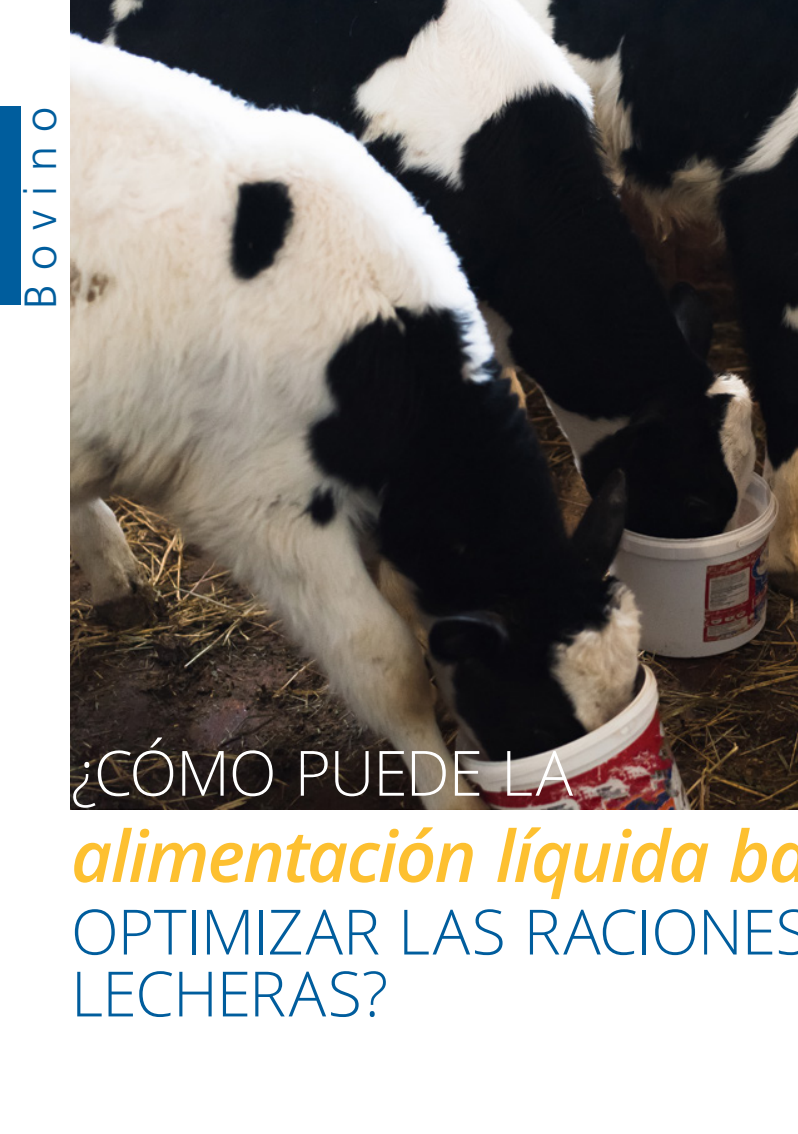
<style>
.page{position:relative;width:798px;height:1134px;background:#fff}
.page>*{position:absolute;margin:0;border:0;box-sizing:border-box;transform-origin:0 0}
.t1{font:italic 600 71.25px "Open Sans";letter-spacing:-.025em;color:#fdc030}
.t2{font:300 62.5px/61.9px "Open Sans";letter-spacing:-.02em;color:#005d9d}
.t3{font:300 62.5px "Open Sans";letter-spacing:-.02em;color:#fff}
.t4{font:300 45px "Frutiger LT Std";letter-spacing:.325em;color:#005d9d}
</style>
<div class="page">
<img style="left:71px;top:0;width:726px;height:809px">
<div style="left:0;top:107px;width:21px;height:198px;background:#005d9d"></div>
<p class="t4" style="left:15px;top:309px;width:204px;rotate:-90deg">Bovino</p>
<p class="t3" style="left:71px;top:729px;width:503px">¿CÓMO PUEDE LA</p>
<p class="t1" style="left:71px;top:806px;width:740px">alimentación líquida ba</p>
<p class="t2" style="left:71px;top:899px;width:739px">OPTIMIZAR LAS RACIONES<br>LECHERAS?</p>
</div>
